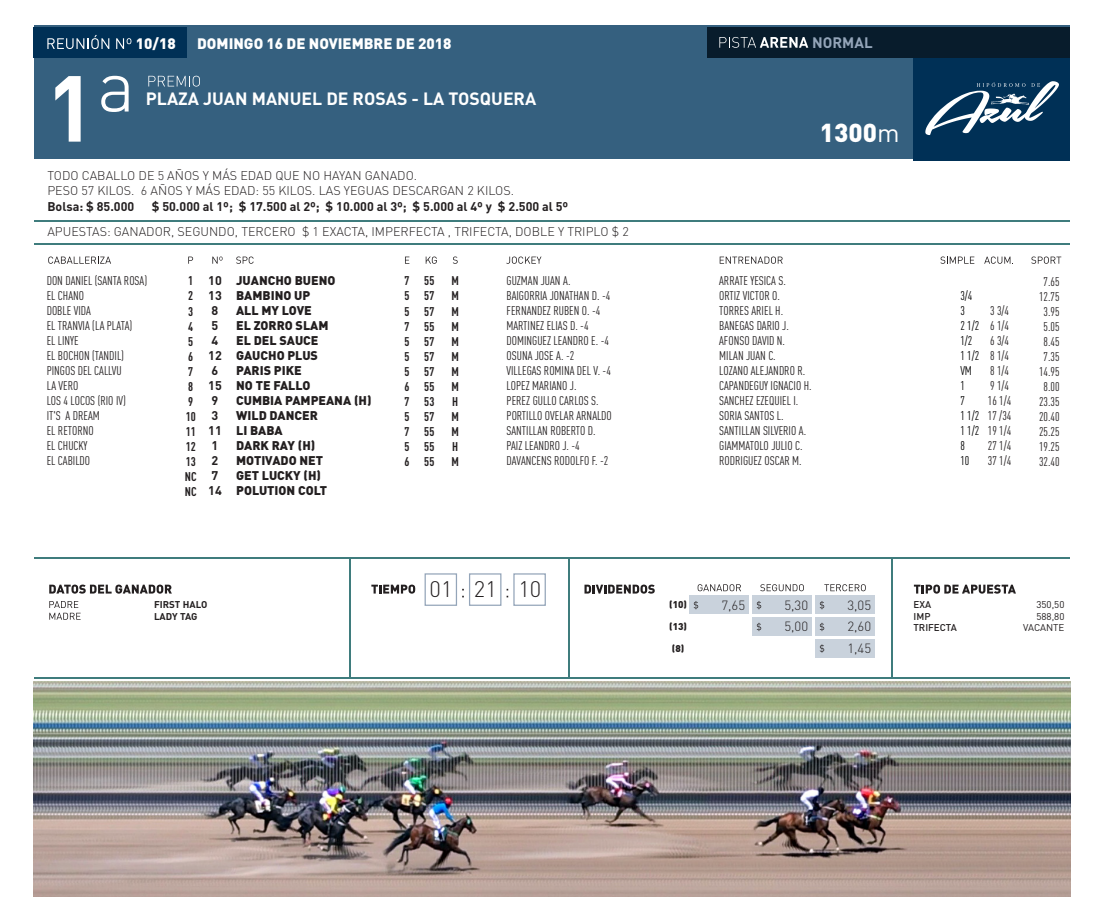
<style>
.page{position:relative;width:1098px;height:922px;background:#fff}
.page>*{position:absolute;margin:0;border:0;box-sizing:border-box;transform-origin:0 0}
.t1{font:700 92px "DIN Pro";color:#fff}
.t2{font:900 25.62px "DIN Pro";color:#fff}
.t3{font:300 22.25px "DIN Pro";color:#231f20}
.t4{font:700 17.62px "DIN Pro";color:#fff}
.t5{font:900 15px "DIN Pro";color:#fff}
.t6{font:700 15px "DIN Pro";color:#94a5b9}
.t7{font:300 13.25px "DIN Pro";color:#231f20}
.t8{font:12.5px/15px "FFDIN Pro Cond";color:#231f20}
.t9{font:300 12.5px/15px "DIN Pro";color:#231f20}
.t10{font:900 12.5px/15px "DIN Pro";color:#231f20}
.t11{font:700 12.5px/15px "DIN Pro";color:#231f20}
.t12{font:700 12.5px/15px "FFDIN Pro Cond";color:#231f20;text-align:justify}
.t13{font:12.5px/15px "FFDIN Pro Cond";color:#000}
.t14{font:9.75px/11.8px "DIN Pro";color:#231f20;text-align:right}
.t15{font:700 9.75px/11.8px "DIN Pro";color:#231f20}
.t16{font:500 9.75px/11.8px "DIN Pro";color:#231f20}
.t17{font:900 9.75px "DIN Pro";color:#231f20}
.s1{font-weight:400}
</style>
<div class="page">
<div style="left:34px;top:25px;width:1035px;height:134px;background:#35607f"></div>
<div style="left:913px;top:27px;width:156px;height:134px;background:#003056"></div>
<div style="left:34px;top:27px;width:153px;height:30px;background:#003056"></div>
<div style="left:707px;top:27px;width:362px;height:30px;background:#081c2c"></div>
<hr style="left:34px;top:557px;width:1035px;height:2px;background:#3f7c7d">
<hr style="left:34px;top:677px;width:1035px;height:1px;background:#3f7c7d">
<hr style="left:568px;top:557px;width:1px;height:121px;background:#3f7c7d">
<hr style="left:350px;top:557px;width:1px;height:121px;background:#3f7c7d">
<hr style="left:891px;top:557px;width:2px;height:121px;background:#3f7c7d">
<div style="left:424px;top:573px;width:33px;height:32px;border:1px solid #94a5b9"></div>
<div style="left:469px;top:573px;width:32px;height:32px;border:1px solid #94a5b9"></div>
<div style="left:513px;top:573px;width:33px;height:32px;border:1px solid #94a5b9"></div>
<hr style="left:34px;top:220px;width:1035px;height:1px;background:#3f7c7d">
<hr style="left:34px;top:243px;width:1035px;height:1px;background:#3f7c7d">
<svg style="left:47px;top:35px;width:62px;height:14px"></svg>
<svg style="left:116px;top:38px;width:15px;height:11px"></svg>
<svg style="left:719px;top:37px;width:89px;height:11px"></svg>
<svg style="left:101px;top:76px;width:28px;height:36px"></svg>
<svg style="left:148px;top:76px;width:52px;height:11px"></svg>
<svg style="left:48px;top:256px;width:63px;height:8px"></svg>
<svg style="left:236px;top:256px;width:18px;height:8px"></svg>
<svg style="left:506px;top:256px;width:35px;height:8px"></svg>
<svg style="left:719px;top:256px;width:63px;height:8px"></svg>
<svg style="left:940px;top:256px;width:34px;height:8px"></svg>
<svg style="left:1031px;top:256px;width:30px;height:8px"></svg>
<svg style="left:984px;top:256px;width:29px;height:8px"></svg>
<svg style="left:188px;top:256px;width:5px;height:8px"></svg>
<svg style="left:405px;top:256px;width:4px;height:8px"></svg>
<svg style="left:426px;top:256px;width:11px;height:8px"></svg>
<svg style="left:453px;top:256px;width:4px;height:8px"></svg>
<svg style="left:212px;top:256px;width:10px;height:8px"></svg>
<svg style="left:371px;top:584px;width:44px;height:9px"></svg>
<svg style="left:49px;top:584px;width:123px;height:9px"></svg>
<svg style="left:584px;top:584px;width:70px;height:9px"></svg>
<svg style="left:913px;top:584px;width:103px;height:9px"></svg>
<svg style="left:697px;top:584px;width:44px;height:7px"></svg>
<svg style="left:760px;top:584px;width:43px;height:7px"></svg>
<svg style="left:824px;top:584px;width:41px;height:7px"></svg>
<div style="left:689px;top:595px;width:59px;height:19px;background:#c9d2dc"></div>
<svg style="left:693px;top:601px;width:5px;height:8px"></svg>
<div style="left:752px;top:595px;width:59px;height:19px;background:#c9d2dc"></div>
<svg style="left:756px;top:601px;width:5px;height:8px"></svg>
<div style="left:815px;top:595px;width:59px;height:19px;background:#c9d2dc"></div>
<svg style="left:819px;top:601px;width:5px;height:8px"></svg>
<div style="left:752px;top:617px;width:59px;height:19px;background:#c9d2dc"></div>
<svg style="left:756px;top:622px;width:5px;height:9px"></svg>
<div style="left:815px;top:617px;width:59px;height:19px;background:#c9d2dc"></div>
<svg style="left:819px;top:622px;width:5px;height:9px"></svg>
<div style="left:815px;top:639px;width:59px;height:18px;background:#c9d2dc"></div>
<svg style="left:819px;top:644px;width:5px;height:8px"></svg>
<svg style="left:49px;top:601px;width:32px;height:18px"></svg>
<svg style="left:925px;top:81px;width:133px;height:54px"></svg>
<img style="left:34px;top:681px;width:1036px;height:215px">
<h1 class="t1" style="left:46px;top:46px;width:51px">1</h1>
<p class="t5" style="left:136px;top:33px;width:41px">10/18</p>
<p class="t5" style="left:197px;top:33px;width:256px">DOMINGO 16 DE NOVIEMBRE DE 2018</p>
<p class="t6" style="left:812px;top:32px;width:62px">NORMAL</p>
<h3 class="t4" style="left:146px;top:87px;width:392px">PLAZA JUAN MANUEL DE ROSAS - LA TOSQUERA</h3>
<h2 class="t2" style="left:820px;top:115px;width:81px">1300<span class="s1">m</span></h2>
<p class="t9" style="left:47px;top:167px;width:468px">TODO CABALLO DE 5 AÑOS Y MÁS EDAD QUE NO HAYAN GANADO.<br>PESO 57 KILOS. 6 AÑOS Y MÁS EDAD: 55 KILOS. LAS YEGUAS DESCARGAN 2 KILOS.</p>
<p class="t11" style="left:47px;top:198px;width:88px">Bolsa: $ 85.000</p>
<p class="t11" style="left:152px;top:198px;width:418px">$ 50.000 al 1º; $ 17.500 al 2º; $ 10.000 al 3º; $ 5.000 al 4º y $ 2.500 al 5º</p>
<p class="t9" style="left:47px;top:223px;width:583px">APUESTAS: GANADOR, SEGUNDO, TERCERO $ 1 EXACTA, IMPERFECTA , TRIFECTA, DOBLE Y TRIPLO $ 2</p>
<p class="t8" style="left:47px;top:272px;width:102px">DON DANIEL (SANTA ROSA)<br>EL CHANO<br>DOBLE VIDA<br>EL TRANVIA (LA PLATA)<br>EL LINYE<br>EL BOCHON (TANDIL)<br>PINGOS DEL CALLVU<br>LA VERO<br>LOS 4 LOCOS (RIO IV)<br>IT'S A DREAM<br>EL RETORNO<br>EL CHUCKY<br>EL CABILDO</p>
<p class="t12" style="left:185px;top:272px;width:13px;text-align:left">1<br>2<br>3<br>4<br>5<br>6<br>7<br>8<br>9<br>10<br>11<br>12<br>13<br>NC<br>NC</p>
<p class="t11" style="left:208px;top:272px;width:15px">10<br>13<br>8<br>5<br>4<br>12<br>6<br>15<br>9<br>3<br>11<br>1<br>2<br>7<br>14</p>
<p class="t10" style="left:236px;top:272px;width:137px">JUANCHO BUENO<br>BAMBINO UP<br>ALL MY LOVE<br>EL ZORRO SLAM<br>EL DEL SAUCE<br>GAUCHO PLUS<br>PARIS PIKE<br>NO TE FALLO<br>CUMBIA PAMPEANA (H)<br>WILD DANCER<br>LI BABA<br>DARK RAY (H)<br>MOTIVADO NET<br>GET LUCKY (H)<br>POLUTION COLT</p>
<p class="t12" style="left:404px;top:272px;width:7px">7<br>5<br>5<br>7<br>5<br>5<br>5<br>6<br>7<br>5<br>7<br>5<br>6</p>
<p class="t12" style="left:424px;top:272px;width:12px">55<br>57<br>57<br>55<br>57<br>57<br>57<br>55<br>53<br>57<br>55<br>55<br>55</p>
<p class="t12" style="left:451px;top:272px;width:9px">M M M M M M M M H M M H M</p>
<p class="t8" style="left:506px;top:272px;width:107px">GUZMAN JUAN A.<br>BAIGORRIA JONATHAN D. -4<br>FERNANDEZ RUBEN O. -4<br>MARTINEZ ELIAS D. -4<br>DOMINGUEZ LEANDRO E. -4<br>OSUNA JOSE A. -2<br>VILLEGAS ROMINA DEL V. -4<br>LOPEZ MARIANO J.<br>PEREZ GULLO CARLOS S.<br>PORTILLO OVELAR ARNALDO<br>SANTILLAN ROBERTO D.<br>PAIZ LEANDRO J. -4<br>DAVANCENS RODOLFO F. -2</p>
<p class="t8" style="left:719px;top:272px;width:94px">ARRATE YESICA S.<br>ORTIZ VICTOR O.<br>TORRES ARIEL H.<br>BANEGAS DARIO J.<br>AFONSO DAVID N.<br>MILAN JUAN C.<br>LOZANO ALEJANDRO R.<br>CAPANDEGUY IGNACIO H.<br>SANCHEZ EZEQUIEL I.<br>SORIA SANTOS L.<br>SANTILLAN SILVERIO A.<br>GIAMMATOLO JULIO C.<br>RODRIGUEZ OSCAR M.</p>
<h3 class="t3" style="left:429px;top:574px;width:113px">01 21 10</h3>
<p class="t13" style="left:960px;top:287px;width:21px">3/4<br>3<br>2 1/2<br>1/2<br>1 1/2<br>VM<br>1<br>7<br>1 1/2<br>1 1/2<br>8<br>10</p>
<p class="t8" style="left:987px;top:302px;width:25px">3 3/4<br>6 1/4<br>6 3/4<br>8 1/4<br>8 1/4<br>9 1/4<br>16 1/4<br>17 /34<br>19 1/4<br>27 1/4<br>37 1/4</p>
<p class="t8" style="left:1039px;top:273px;width:22px;text-align:center">7.65<br>12.75<br>3.95<br>5.05<br>8.45<br>7.35<br>14.95<br>8.00<br>23.35<br>20.40<br>25.25<br>19.25<br>32.40</p>
<p class="t17" style="left:669px;top:597px;width:19px">(10)</p>
<p class="t7" style="left:721px;top:595px;width:25px">7,65</p>
<p class="t7" style="left:784px;top:595px;width:25px">5,30</p>
<p class="t7" style="left:847px;top:595px;width:25px">3,05</p>
<p class="t17" style="left:669px;top:619px;width:19px">(13)</p>
<p class="t7" style="left:784px;top:617px;width:25px">5,00</p>
<p class="t7" style="left:847px;top:617px;width:25px">2,60</p>
<p class="t17" style="left:672px;top:641px;width:14px">(8)</p>
<p class="t7" style="left:847px;top:638px;width:25px">1,45</p>
<p class="t15" style="left:154px;top:598px;width:55px">FIRST HALO<br>LADY TAG</p>
<p class="t14" style="left:1023px;top:598px;width:43px">350,50<br>588,80<br>VACANTE</p>
<p class="t16" style="left:913px;top:598px;width:45px">EXA<br>IMP<br>TRIFECTA</p>
</div>
